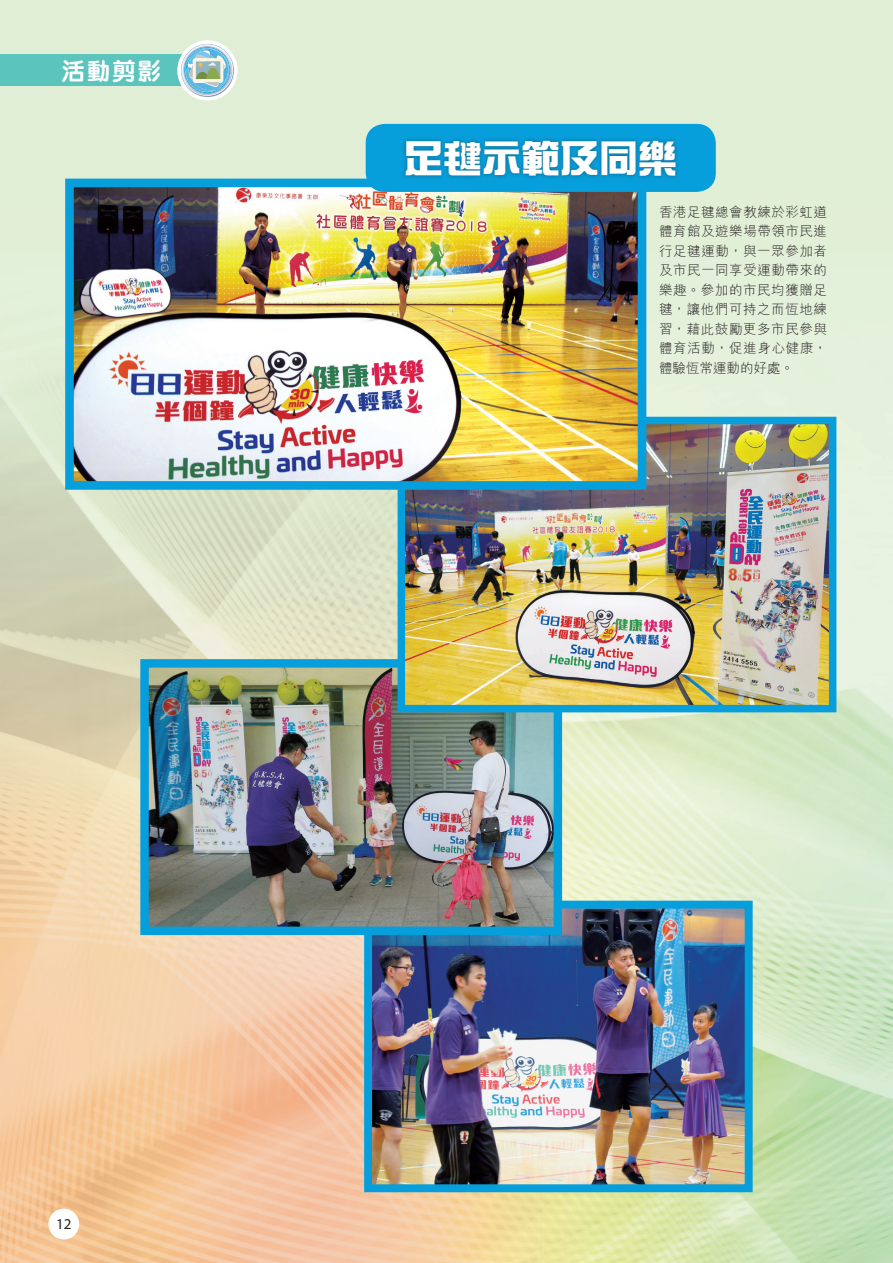
<style>
.page{position:relative;width:893px;height:1263px;background:#fff}
.page>*{position:absolute;margin:0;border:0;box-sizing:border-box;transform-origin:0 0}
.t1{font:700 39px "CJ Ngai HK";color:#fff}
.t2{font:800 24px "M Yuen HK";color:#fff}
.t3{font:15px "Myriad Pro";color:#231f20}
.Body_text{font:300 13.5px/19.5px "M Hei HK";letter-spacing:.045em;color:#231f20;text-align:justify}
</style>
<div class="page">
<img style="left:0;top:0;width:893px;height:1263px">
<div style="left:48px;top:1209px;width:31px;height:30px;background:#fff;border-radius:50%"></div>
<div style="left:0;top:55px;width:193px;height:31px;background:#5ac4bd"></div>
<div style="left:177px;top:40px;width:61px;height:61px;border:4px solid #fff;border-radius:50%"></div>
<svg style="left:181px;top:44px;width:53px;height:53px"></svg>
<img style="left:200px;top:49px;width:28px;height:37px">
<img style="left:373px;top:910px;width:371px;height:273px">
<div style="left:364px;top:901px;width:389px;height:291px;border:8px solid #069edb"></div>
<img style="left:149px;top:668px;width:404px;height:258px">
<div style="left:140px;top:659px;width:422px;height:276px;border:8px solid #069edb"></div>
<img style="left:407px;top:426px;width:420px;height:277px">
<div style="left:398px;top:417px;width:438px;height:295px;border:8px solid #069edb"></div>
<img style="left:75px;top:189px;width:561px;height:291px">
<div style="left:65px;top:179px;width:581px;height:311px;border:9px solid #069edb"></div>
<div style="left:366px;top:124px;width:350px;height:68px;background:#069edb;border-radius:19px"></div>
<div style="left:401px;top:136px;width:280px;height:45px;background:#231f20;opacity:.4"></div>
<h2 class="t2" style="left:62px;top:59px;width:101px">活動剪影</h2>
<p class="t1" style="left:404px;top:139px;width:274px">足毽示範及同樂</p>
<p class="Body_text" style="left:659px;top:202px;width:169px">香港足毽總會教練於彩虹道體育館及遊樂場帶領市民進行足毽運動，與一眾參加者及市民一同享受運動帶來的樂趣。參加的市民均獲贈足毽，讓他們可持之而恆地練習，藉此鼓勵更多市民參與體育活動，促進身心健康，體驗恆常運動的好處。</p>
<p class="t3" style="left:56px;top:1214px;width:17px">12</p>
</div>
